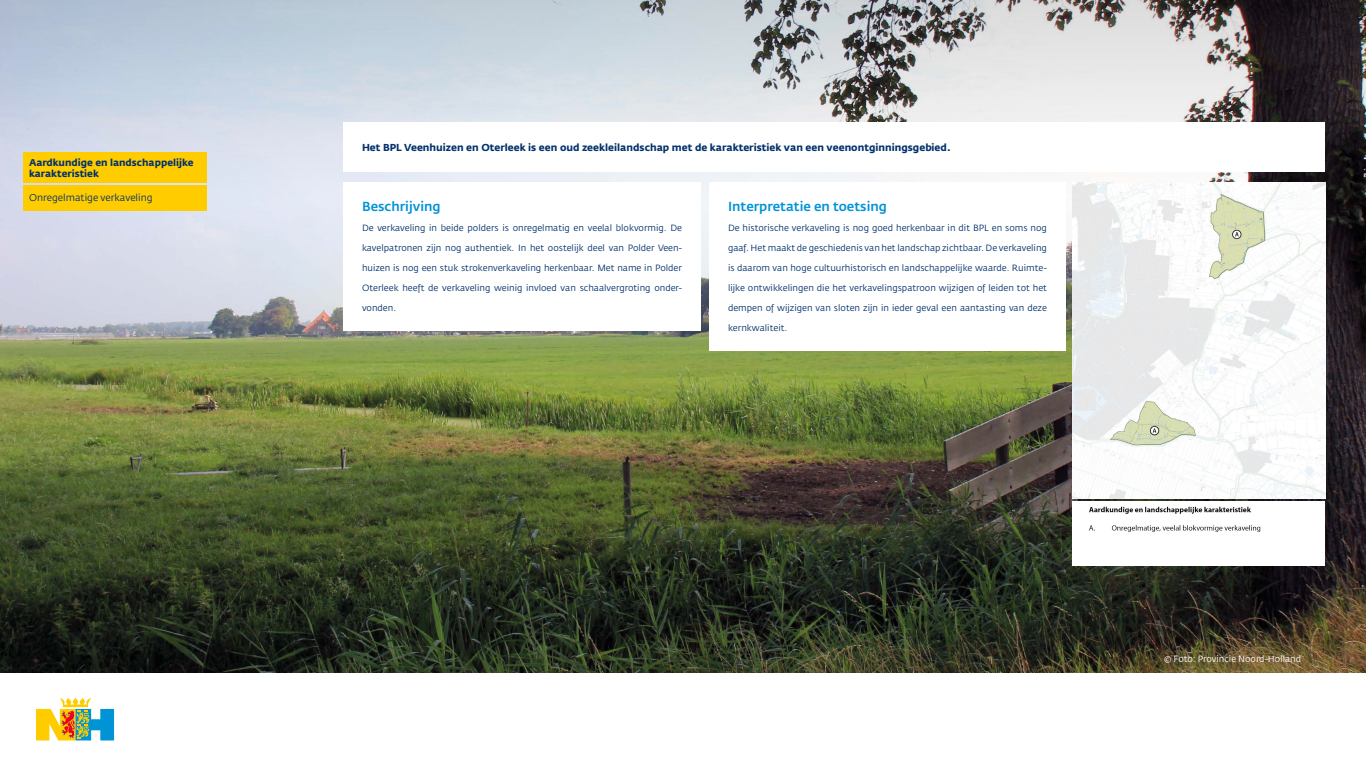
<style>
.page{position:relative;width:1366px;height:768px;background:#fff}
.page>*{position:absolute;margin:0;border:0;box-sizing:border-box;transform-origin:0 0}
.Txt{font:500 13px "Fedra Sans Std";color:#0093d6}
.txt_bold{font:700 10px "Fedra Sans Std";color:#03326c}
.t1{font:700 9.8px/11.7px "Fedra Sans Std";color:#03326c}
.NAV_tekst_actief{font:9.8px "Fedra Sans Std";color:#03326c}
.Txt-2{font:9px "Fedra Sans Std";color:#03326c}
.t2{font:9px "Fedra Sans Std";color:#fff}
</style>
<div class="page">
<img style="left:0;top:194px;width:1366px;height:478px">
<svg style="left:0;top:0;width:1366px;height:194px;background:#b9bfc6"></svg>
<svg style="left:36px;top:698px;width:78px;height:42px"></svg>
<img style="left:1072px;top:182px;width:253px;height:317px">
<img style="left:1072px;top:501px;width:253px;height:65px">
<div style="left:709px;top:182px;width:357px;height:168px;background:#fff"></div>
<div style="left:343px;top:182px;width:358px;height:148px;background:#fff"></div>
<div style="left:343px;top:122px;width:982px;height:50px;background:#fff"></div>
<div style="left:23px;top:153px;width:184px;height:30px;background:#fc0"></div>
<div style="left:23px;top:185px;width:184px;height:26px;background:#fc0"></div>
<p class="t1" style="left:29px;top:156px;width:166px">Aardkundige en landschappelijke karakteristiek</p>
<p class="NAV_tekst_actief" style="left:29px;top:192px;width:125px">Onregelmatige verkaveling</p>
<p class="txt_bold" style="left:362px;top:141px;width:590px">Het BPL Veenhuizen en Oterleek is een oud zeekleilandschap met de karakteristiek van een veenontginningsgebied.</p>
<p class="Txt" style="left:362px;top:198px;width:80px">Beschrijving</p>
<p class="Txt-2" style="left:362px;top:223px;width:322px">De verkaveling in beide polders is onregelmatig en veelal blokvormig. De</p>
<p class="Txt-2" style="left:362px;top:243px;width:321px">kavelpatronen zijn nog authentiek. In het oostelijk deel van Polder Veen-</p>
<p class="Txt-2" style="left:362px;top:263px;width:321px">huizen is nog een stuk strokenverkaveling herkenbaar. Met name in Polder</p>
<p class="Txt-2" style="left:362px;top:283px;width:321px">Oterleek heeft de verkaveling weinig invloed van schaalvergroting onder-</p>
<p class="Txt-2" style="left:362px;top:303px;width:36px">vonden.</p>
<p class="Txt" style="left:728px;top:198px;width:161px">Interpretatie en toetsing</p>
<p class="Txt-2" style="left:728px;top:223px;width:321px">De historische verkaveling is nog goed herkenbaar in dit BPL en soms nog</p>
<p class="Txt-2" style="left:728px;top:243px;width:321px">gaaf. Het maakt de geschiedenis van het landschap zichtbaar. De verkaveling</p>
<p class="Txt-2" style="left:728px;top:263px;width:320px">is daarom van hoge cultuurhistorisch en landschappelijke waarde. Ruimte-</p>
<p class="Txt-2" style="left:728px;top:283px;width:321px">lijke ontwikkelingen die het verkavelingspatroon wijzigen of leiden tot het</p>
<p class="Txt-2" style="left:728px;top:303px;width:320px">dempen of wijzigen van sloten zijn in ieder geval een aantasting van deze</p>
<p class="Txt-2" style="left:728px;top:323px;width:61px">kernkwaliteit.</p>
<p class="t2" style="left:1164px;top:653px;width:139px">© Foto: Provincie Noord-Holland</p>
</div>
